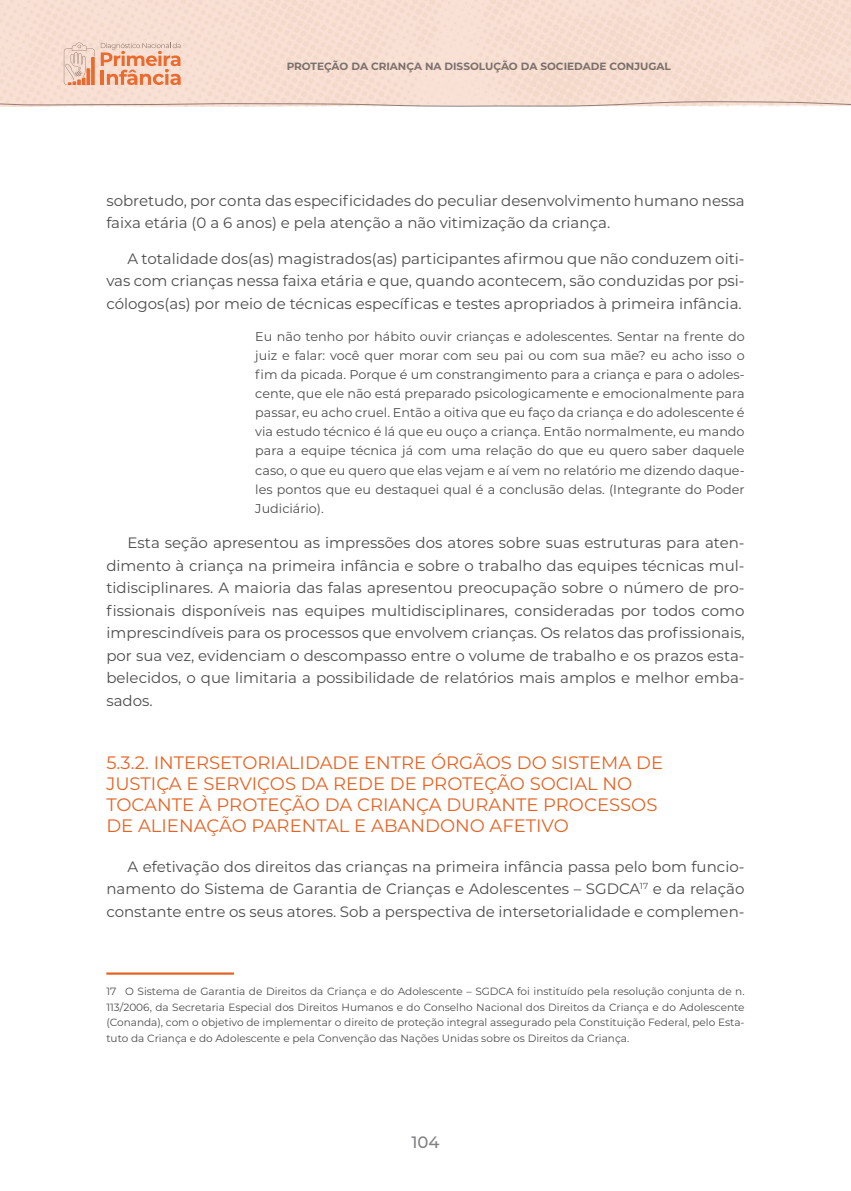
<style>
.page{position:relative;width:851px;height:1191px;background:#fff}
.page>*{position:absolute;margin:0;border:0;box-sizing:border-box;transform-origin:0 0}
.TT_03{font:18px/21px "Montserrat";color:#e56424}
.t1{font:500 16.5px "Montserrat";color:#808285}
.Texto{font:15px/22.5px "Montserrat";color:#4b4c4d;text-align:justify}
.Citação{font:12.75px/19px "Montserrat";color:#4b4c4d;text-align:justify}
.Notas_de_rodape{font:10.5px/15.8px "Montserrat";color:#4b4c4d;text-align:justify}
.t2{font:700 10.5px "Montserrat";color:#808285}
</style>
<div class="page">
<svg style="left:0;top:0;width:850px;height:107px;background:#f5dbcd"></svg>
<hr style="left:106px;top:972px;width:128px;height:2px;background:#e56424">
<p class="t2" style="left:286px;top:58px;width:386px">PROTEÇÃO DA CRIANÇA NA DISSOLUÇÃO DA SOCIEDADE CONJUGAL</p>
<p class="Texto" style="left:106px;top:189px;width:639px">sobretudo, por conta das especificidades do peculiar desenvolvimento humano nessa faixa etária (0 a 6 anos) e pela atenção a não vitimização da criança.</p>
<p class="Texto" style="left:106px;top:247px;width:639px;text-indent:21px">A totalidade dos(as) magistrados(as) participantes afirmou que não conduzem oiti&shy;vas com crianças nessa faixa etária e que, quando acontecem, são conduzidas por psi&shy;cólogos(as) por meio de técnicas específicas e testes apropriados à primeira infância.</p>
<p class="Citação" style="left:255px;top:326px;width:491px">Eu não tenho por hábito ouvir crianças e adolescentes. Sentar na frente do juiz e falar: você quer morar com seu pai ou com sua mãe? eu acho isso o fim da picada. Porque é um constrangimento para a criança e para o adoles&shy;cente, que ele não está preparado psicologicamente e emocionalmente para passar, eu acho cruel. Então a oitiva que eu faço da criança e do adolescente é via estudo técnico é lá que eu ouço a criança. Então normalmente, eu mando para a equipe técnica já com uma relação do que eu quero saber daquele caso, o que eu quero que elas vejam e aí vem no relatório me dizendo daque&shy;les pontos que eu destaquei qual é a conclusão delas. (Integrante do Poder Judiciário).</p>
<p class="Texto" style="left:106px;top:531px;width:639px;text-indent:21px">Esta seção apresentou as impressões dos atores sobre suas estruturas para aten&shy;dimento à criança na primeira infância e sobre o trabalho das equipes técnicas mul&shy;tidisciplinares. A maioria das falas apresentou preocupação sobre o número de pro&shy;fissionais disponíveis nas equipes multidisciplinares, consideradas por todos como imprescindíveis para os processos que envolvem crianças. Os relatos das profissionais, por sua vez, evidenciam o descompasso entre o volume de trabalho e os prazos esta&shy;belecidos, o que limitaria a possibilidade de relatórios mais amplos e melhor emba&shy;sados.</p>
<p class="TT_03" style="left:106px;top:751px;width:558px">5.3.2. INTERSETORIALIDADE ENTRE ÓRGÃOS DO SISTEMA DE JUSTIÇA E SERVIÇOS DA REDE DE PROTEÇÃO SOCIAL NO TOCANTE À PROTEÇÃO DA CRIANÇA DURANTE PROCESSOS DE ALIENAÇÃO PARENTAL E ABANDONO AFETIVO</p>
<p class="Texto" style="left:106px;top:854px;width:639px;text-indent:21px">A efetivação dos direitos das crianças na primeira infância passa pelo bom funcio&shy;namento do Sistema de Garantia de Crianças e Adolescentes – SGDCA<sup>17</sup> e da relação constante entre os seus atores. Sob a perspectiva de intersetorialidade e complemen-</p>
<p class="Notas_de_rodape" style="left:106px;top:983px;width:639px">17 O Sistema de Garantia de Direitos da Criança e do Adolescente – SGDCA foi instituído pela resolução conjunta de n.<br>113/2006, da Secretaria Especial dos Direitos Humanos e do Conselho Nacional dos Direitos da Criança e do Adolescente (Conanda), com o objetivo de implementar o direito de proteção integral assegurado pela Constituição Federal, pelo Esta&shy;tuto da Criança e do Adolescente e pela Convenção das Nações Unidas sobre os Direitos da Criança.</p>
<p class="t1" style="left:411px;top:1131px;width:30px">104</p>
</div>
